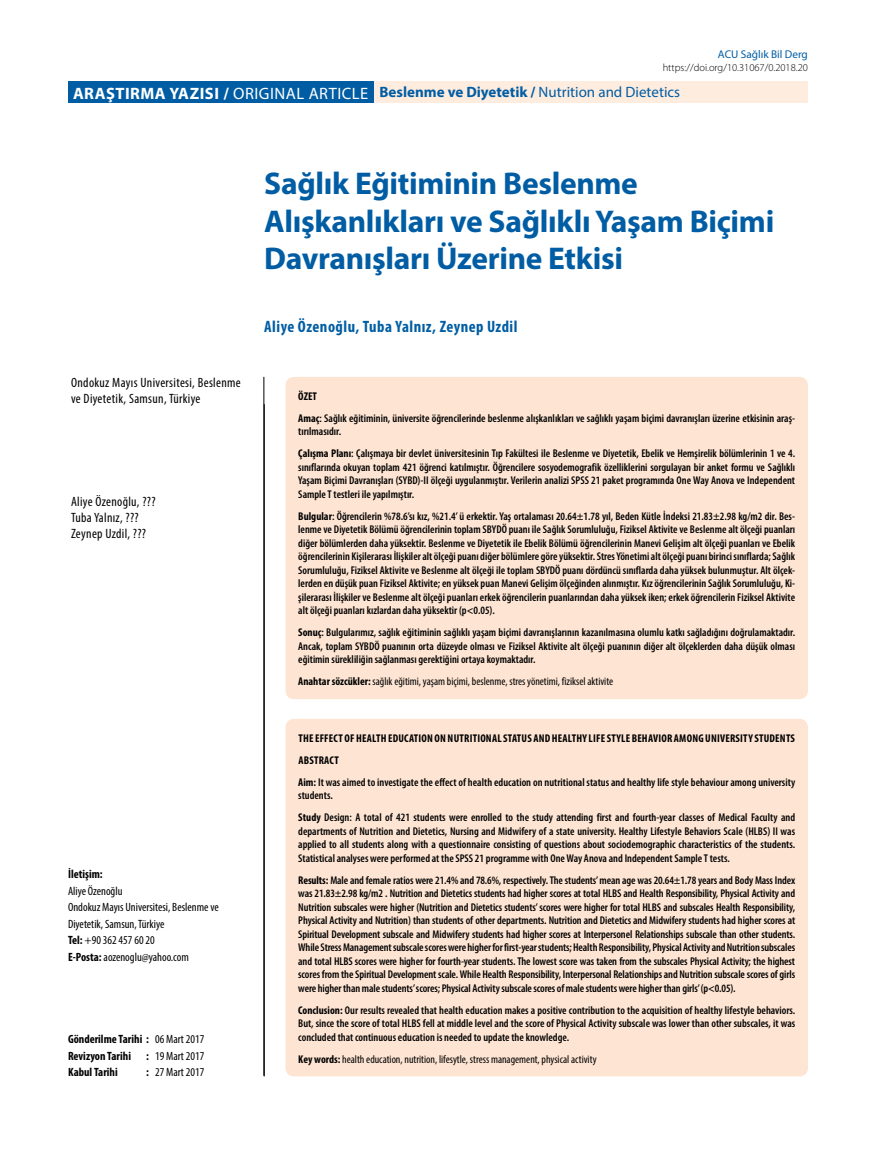
<style>
.page{position:relative;width:893px;height:1170px;background:#fff}
.page>*{position:absolute;margin:0;border:0;box-sizing:border-box;transform-origin:0 0}
.t1{font:700 31.5px/37.8px "Myriad Pro";letter-spacing:-.01em;color:#005da4}
.t2{font:700 condensed 16.5px "Myriad Pro";letter-spacing:.03em;color:#005da4}
.t3{font:15px "Myriad Pro";color:#005da4}
.t4{font:condensed 13.5px/16.2px "Myriad Pro";letter-spacing:.025em;color:#000}
.t5{font:condensed 12px/16.5px "Myriad Pro";color:#000}
.t6{font:700 condensed 12px/16.5px "Myriad Pro";color:#000}
.t7{font:600 condensed 11.25px/13.5px "Myriad Pro";color:#000;text-align:justify}
.t8{font:condensed 11.25px "Myriad Pro";color:#000}
.t9{font:11.25px "Myriad Pro";color:#005da4}
.t10{font:300 10.5px "Myriad Pro";color:#000}
.s1{font-weight:700;font-size:16.5px;color:#fff}
.s2{font-size:16.5px;color:#fff}
.s3{font-weight:700}
.s4{font-weight:400}
</style>
<div class="page">
<hr style="left:264px;top:404px;width:1px;height:672px;background:#000">
<div style="left:373px;top:82px;width:435px;height:21px;background:#feecdf"></div>
<div style="left:68px;top:82px;width:305px;height:21px;background:#005da4"></div>
<hr style="left:263px;top:377px;width:1px;height:698px;background:#000">
<div style="left:285px;top:377px;width:523px;height:322px;background:#fee4d2;border-radius:9px"></div>
<div style="left:285px;top:718px;width:523px;height:358px;background:#fee4d2;border-radius:9px"></div>
<p class="t9" style="left:718px;top:47px;width:91px">ACU Sağlık Bil Derg</p>
<p class="t10" style="left:663px;top:62px;width:147px">https://doi.org/10.31067/0.2018.20</p>
<h3 class="t3" style="left:73px;top:83px;width:609px"><span class="s1">ARAŞTIRMA YAZISI /</span> <span class="s2">ORIGINAL ARTICLE</span> <span class="s3">Beslenme ve Diyetetik /</span> Nutrition and Dietetics</h3>
<h1 class="t1" style="left:264px;top:163px;width:512px">Sağlık Eğitiminin Beslenme<br>Alışkanlıkları ve Sağlıklı Yaşam Biçimi<br>Davranışları Üzerine Etkisi</h1>
<p class="t4" style="left:71px;top:374px;width:171px">Ondokuz Mayıs Universitesi, Beslenme ve Diyetetik, Samsun, Türkiye</p>
<p class="t4" style="left:71px;top:493px;width:86px">Aliye Özenoğlu, ???<br>Tuba Yalnız, ???<br>Zeynep Uzdil, ???</p>
<p class="t6" style="left:68px;top:865px;width:36px">İletişim:</p>
<p class="t5" style="left:68px;top:882px;width:152px">Aliye Özenoğlu<br>Ondokuz Mayıs Universitesi, Beslenme ve<br>Diyetetik, Samsun, Türkiye<br><span class="s3">Tel:</span> +90 362 457 60 20<br><span class="s3">E-Posta:</span> aozenoglu@yahoo.com</p>
<p class="t6" style="left:68px;top:1030px;width:138px">Gönderilme Tarihi : <span class="s4">06 Mart 2017<br></span>Revizyon Tarihi</p>
<p class="t5" style="left:146px;top:1047px;width:60px"><span class="s3">:</span> 19 Mart 2017</p>
<p class="t6" style="left:68px;top:1063px;width:51px">Kabul Tarihi</p>
<p class="t5" style="left:146px;top:1063px;width:60px"><span class="s3">:</span> 27 Mart 2017</p>
<h2 class="t2" style="left:264px;top:316px;width:255px">Aliye Özenoğlu, Tuba Yalnız, Zeynep Uzdil</h2>
<p class="t7" style="left:298px;top:385px;width:498px;line-height:22px"><span class="s3">ÖZET<br>Amaç</span>: Sağlık eğitiminin, üniversite öğrencilerinde beslenme alışkanlıkları ve sağlıklı yaşam biçimi davranışları üzerine etkisinin araş-</p>
<p class="t7" style="left:298px;top:420px;width:498px;line-height:22px">tırılmasıdır.<br><span class="s3">Çalışma Planı</span>: Çalışmaya bir devlet üniversitesinin Tıp Fakültesi ile Beslenme ve Diyetetik, Ebelik ve Hemşirelik bölümlerinin 1 ve 4.</p>
<p class="t7" style="left:298px;top:460px;width:498px">sınıflarında okuyan toplam 421 öğrenci katılmıştır. Öğrencilere sosyodemografik özelliklerini sorgulayan bir anket formu ve Sağlıklı Yaşam Biçimi Davranışları (SYBD)-II ölçeği uygulanmıştır. Verilerin analizi SPSS 21 paket programında One Way Anova ve Independent Sample T testleri ile yapılmıştır.</p>
<p class="t7" style="left:298px;top:509px;width:498px"><span class="s3">Bulgular</span>: Öğrencilerin %78.6’sı kız, %21.4’ ü erkektir. Yaş ortalaması 20.64±1.78 yıl, Beden Kütle İndeksi 21.83±2.98 kg/m2 dir. Bes&shy;lenme ve Diyetetik Bölümü öğrencilerinin toplam SBYDÖ puanı ile Sağlık Sorumluluğu, Fiziksel Aktivite ve Beslenme alt ölçeği puanları diğer bölümlerden daha yüksektir. Beslenme ve Diyetetik ile Ebelik Bölümü öğrencilerinin Manevi Gelişim alt ölçeği puanları ve Ebelik öğrencilerinin Kişilerarası İlişkiler alt ölçeği puanı diğer bölümlere göre yüksektir. Stres Yönetimi alt ölçeği puanı birinci sınıflarda; Sağlık Sorumluluğu, Fiziksel Aktivite ve Beslenme alt ölçeği ile toplam SBYDÖ puanı dördüncü sınıflarda daha yüksek bulunmuştur. Alt ölçek&shy;lerden en düşük puan Fiziksel Aktivite; en yüksek puan Manevi Gelişim ölçeğinden alınmıştır. Kız öğrencilerinin Sağlık Sorumluluğu, Ki&shy;şilerarası İlişkiler ve Beslenme alt ölçeği puanları erkek öğrencilerin puanlarından daha yüksek iken; erkek öğrencilerin Fiziksel Aktivite alt ölçeği puanları kızlardan daha yüksektir (p&lt;0.05).</p>
<p class="t7" style="left:298px;top:626px;width:498px"><span class="s3">Sonuç</span>: Bulgularımız, sağlık eğitiminin sağlıklı yaşam biçimi davranışlarının kazanılmasına olumlu katkı sağladığını doğrulamaktadır.<br>Ancak, toplam SYBDÖ puanının orta düzeyde olması ve Fiziksel Aktivite alt ölçeği puanının diğer alt ölçeklerden daha düşük olması eğitimin sürekliliğin sağlanması gerektiğini ortaya koymaktadır.</p>
<p class="t8" style="left:298px;top:674px;width:316px"><span class="s3">Anahtar sözcükler:</span> sağlık eğitimi, yaşam biçimi, beslenme, stres yönetimi, fiziksel aktivite</p>
<p class="t7" style="left:298px;top:727px;width:498px;line-height:22px;text-align:left"><span class="s3">THE EFFECT OF HEALTH EDUCATION ON NUTRITIONAL STATUS AND HEALTHY LIFE STYLE BEHAVIOR AMONG UNIVERSITY STUDENTS<br>ABSTRACT<br>Aim:</span> It was aimed to investigate the effect of health education on nutritional status and healthy life style behaviour among university</p>
<p class="t7" style="left:298px;top:784px;width:498px;line-height:22px">students.<br><span class="s3">Study</span> Design: A total of 421 students were enrolled to the study attending first and fourth-year classes of Medical Faculty and</p>
<p class="t7" style="left:298px;top:824px;width:498px">departments of Nutrition and Dietetics, Nursing and Midwifery of a state university. Healthy Lifestyle Behaviors Scale (HLBS) II was applied to all students along with a questionnaire consisting of questions about sociodemographic characteristics of the students.<br>Statistical analyses were performed at the SPSS 21 programme with One Way Anova and Independent Sample T tests.</p>
<p class="t7" style="left:298px;top:873px;width:498px"><span class="s3">Results:</span> Male and female ratios were 21.4% and 78.6%, respectively. The students’ mean age was 20.64±1.78 years and Body Mass Index was 21.83±2.98 kg/m2 . Nutrition and Dietetics students had higher scores at total HLBS and Health Responsibility, Physical Activity and Nutrition subscales were higher (Nutrition and Dietetics students’ scores were higher for total HLBS and subscales Health Responsibility, Physical Activity and Nutrition) than students of other departments. Nutrition and Dietetics and Midwifery students had higher scores at Spiritual Development subscale and Midwifery students had higher scores at Interpersonel Relationships subscale than other students.<br>While Stress Management subscale scores were higher for first-year students; Health Responsibility, Physical Activity and Nutrition subscales and total HLBS scores were higher for fourth-year students. The lowest score was taken from the subscales Physical Activity; the highest scores from the Spiritual Development scale. While Health Responsibility, Interpersonal Relationships and Nutrition subscale scores of girls were higher than male students’ scores; Physical Activity subscale scores of male students were higher than girls’ (p&lt;0.05).</p>
<p class="t7" style="left:298px;top:1003px;width:498px"><span class="s3">Conclusion:</span> Our results revealed that health education makes a positive contribution to the acquisition of healthy lifestyle behaviors.<br>But, since the score of total HLBS fell at middle level and the score of Physical Activity subscale was lower than other subscales, it was concluded that continuous education is needed to update the knowledge.</p>
<p class="t8" style="left:298px;top:1052px;width:300px"><span class="s3">Key words:</span> health education, nutrition, lifesytle, stress management, physical activity</p>
</div>
